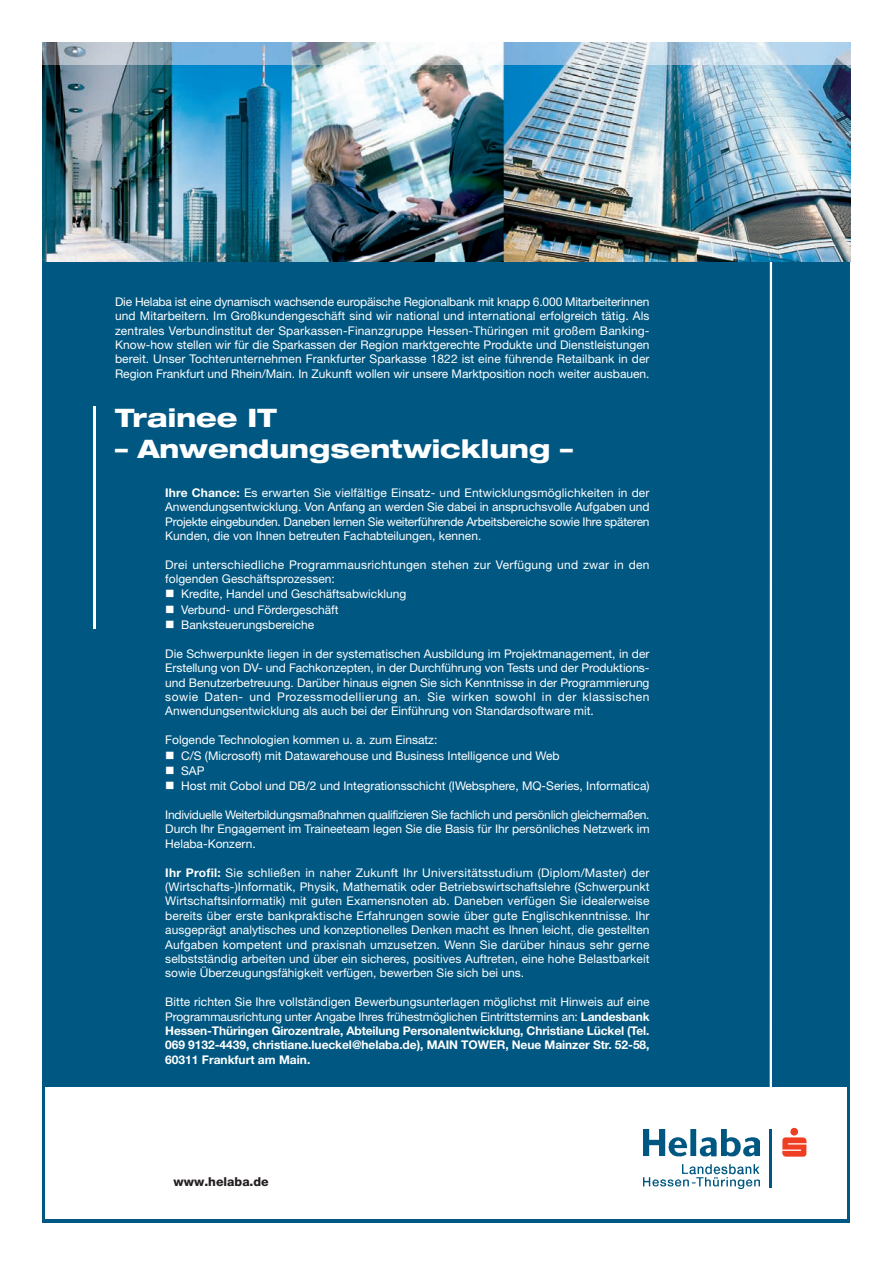
<style>
.page{position:relative;width:894px;height:1263px;background:#fff}
.page>*{position:absolute;margin:0;border:0;box-sizing:border-box;transform-origin:0 0}
.t1{font:800 expanded 25.5px "Helvetica Neue";color:#fff}
.t2{font:800 12.3px "Helvetica Neue";color:#231f20}
.t3{font:12px/14.4px "Helvetica Neue";color:#fff;text-align:justify}
.t4{font:700 12px/14.4px "Helvetica Neue";letter-spacing:-.005em;color:#fff;text-align:justify}
.t5{font:12px "Helvetica Neue";letter-spacing:.02em;color:#fff}
.s1{font-weight:700}
.s2{font-weight:400}
</style>
<div class="page">
<div style="left:42px;top:43px;width:808px;height:1179px;background:#005882"></div>
<div style="left:46px;top:1088px;width:801px;height:131px;background:#fff"></div>
<svg style="left:782px;top:1137px;width:25px;height:20px"></svg>
<div style="left:790px;top:1128px;width:8px;height:8px;background:#ef3e22;border-radius:50%"></div>
<img style="left:644px;top:1129px;width:115px;height:28px">
<img style="left:644px;top:1177px;width:115px;height:12px">
<img style="left:682px;top:1164px;width:78px;height:11px">
<hr style="left:770px;top:1129px;width:2px;height:58px;background:#005882">
<hr style="left:770px;top:141px;width:2px;height:956px;background:#fff">
<hr style="left:93px;top:407px;width:2px;height:222px;background:#fff">
<img style="left:42px;top:65px;width:808px;height:196px">
<img style="left:42px;top:43px;width:808px;height:22px">
<p class="t3" style="left:115px;top:296px;width:536px">Die Helaba ist eine dynamisch wachsende europäische Regionalbank mit knapp 6.000 Mitarbeiterinnen und Mitarbeitern. Im Großkundengeschäft sind wir national und international erfolgreich tätig. Als zentrales Verbundinstitut der Sparkassen-Finanzgruppe Hessen-Thüringen mit großem Banking-Know-how stellen wir für die Sparkassen der Region marktgerechte Produkte und Dienstleistungen bereit. Unser Tochterunternehmen Frankfurter Sparkasse 1822 ist eine führende Retailbank in der Region Frankfurt und Rhein/Main. In Zukunft wollen wir unsere Marktposition noch weiter ausbauen.</p>
<h1 class="t1" style="left:115px;top:408px;width:163px">Trainee IT</h1>
<h1 class="t1" style="left:115px;top:439px;width:459px">– Anwendungsentwicklung –</h1>
<p class="t3" style="left:165px;top:486px;width:486px"><span class="s1">Ihre Chance:</span> Es erwarten Sie vielfältige Einsatz- und Entwicklungsmöglichkeiten in der Anwendungsentwicklung. Von Anfang an werden Sie dabei in anspruchsvolle Aufgaben und Projekte eingebunden. Daneben lernen Sie weiterführende Arbeitsbereiche sowie Ihre späteren Kunden, die von Ihnen betreuten Fachabteilungen, kennen.</p>
<p class="t5" style="left:165px;top:560px;width:486px">Drei unterschiedliche Programmausrichtungen stehen zur Verfügung und zwar in den</p>
<p class="t3" style="left:165px;top:573px;width:171px">folgenden Geschäftsprozessen:</p>
<p class="t3" style="left:181px;top:588px;width:227px">Kredite, Handel und Geschäftsabwicklung</p>
<p class="t3" style="left:181px;top:603px;width:159px">Verbund- und Fördergeschäft</p>
<p class="t3" style="left:181px;top:619px;width:135px">Banksteuerungsbereiche</p>
<p class="t3" style="left:165px;top:648px;width:486px">Die Schwerpunkte liegen in der systematischen Ausbildung im Projektmanagement, in der Erstellung von DV- und Fachkonzepten, in der Durchführung von Tests und der Produktions&shy;und Benutzerbetreuung. Darüber hinaus eignen Sie sich Kenntnisse in der Programmierung sowie Daten- und Prozessmodellierung an. Sie wirken sowohl in der klassischen Anwendungsentwicklung als auch bei der Einführung von Standardsoftware mit.</p>
<p class="t3" style="left:181px;top:733px;width:470px;line-height:15.3px;text-align:left;text-indent:-16px">Folgende Technologien kommen u. a. zum Einsatz:<br>C/S (Microsoft) mit Datawarehouse und Business Intelligence und Web<br>SAP<br>Host mit Cobol und DB/2 und Integrationsschicht (IWebsphere, MQ-Series, Informatica)</p>
<p class="t3" style="left:165px;top:809px;width:486px">Individuelle Weiterbildungsmaßnahmen qualifizieren Sie fachlich und persönlich gleichermaßen.<br>Durch Ihr Engagement im Traineeteam legen Sie die Basis für Ihr persönliches Netzwerk im Helaba-Konzern.</p>
<p class="t3" style="left:165px;top:866px;width:486px"><span class="s1">Ihr Profil:</span> Sie schließen in naher Zukunft Ihr Universitätsstudium (Diplom/Master) der (Wirtschafts-)Informatik, Physik, Mathematik oder Betriebswirtschaftslehre (Schwerpunkt Wirtschaftsinformatik) mit guten Examensnoten ab. Daneben verfügen Sie idealerweise bereits über erste bankpraktische Erfahrungen sowie über gute Englischkenntnisse. Ihr ausgeprägt analytisches und konzeptionelles Denken macht es Ihnen leicht, die gestellten Aufgaben kompetent und praxisnah umzusetzen. Wenn Sie darüber hinaus sehr gerne selbstständig arbeiten und über ein sicheres, positives Auftreten, eine hohe Belastbarkeit sowie Überzeugungsfähigkeit verfügen, bewerben Sie sich bei uns.</p>
<p class="t4" style="left:165px;top:996px;width:486px"><span class="s2">Bitte richten Sie Ihre vollständigen Bewerbungsunterlagen möglichst mit Hinweis auf eine Programmausrichtung unter Angabe Ihres frühestmöglichen Eintrittstermins an:</span> Landesbank Hessen-Thüringen Girozentrale, Abteilung Personalentwicklung, Christiane Lückel (Tel.<br>069 9132-4439, christiane.lueckel@helaba.de), MAIN TOWER, Neue Mainzer Str. 52-58, 60311 Frankfurt am Main.</p>
<p class="t2" style="left:174px;top:1177px;width:97px">www.helaba.de</p>
</div>
